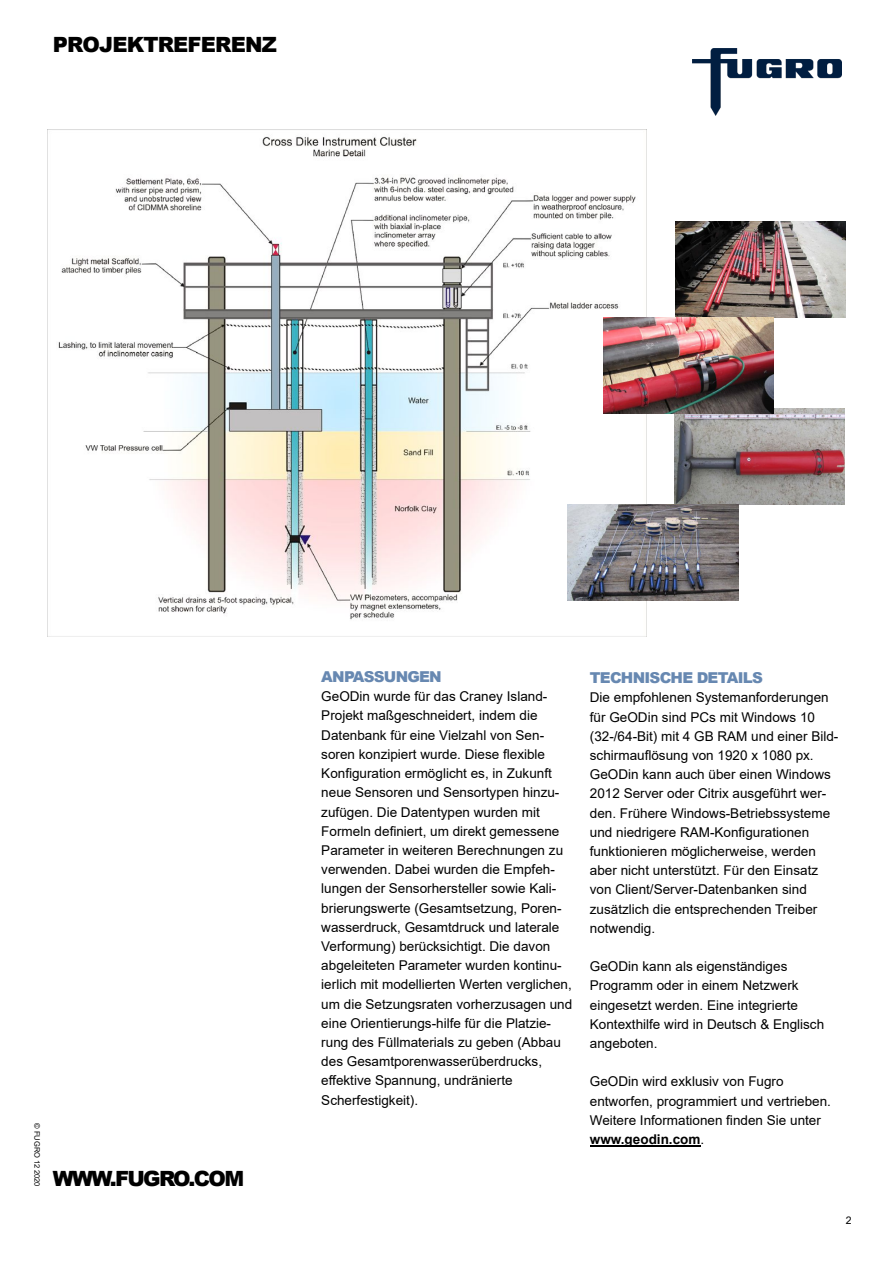
<style>
.page{position:relative;width:894px;height:1263px;background:#fff}
.page>*{position:absolute;margin:0;border:0;box-sizing:border-box;transform-origin:0 0}
.t1{font:900 21px "Arial";letter-spacing:-.04em;color:#000}
.t2{font:900 21px "Arial";letter-spacing:-.08em;color:#000}
.t3{font:900 15px "Arial";letter-spacing:-.05em;color:#6788b1}
.t4{font:13.5px/19.2px "Arial";color:#000}
.t5{font:10.5px "Arial";color:#000}
.t6{font:7.5px "Arial";letter-spacing:-.01em;color:#000}
.s1{font-weight:700}
</style>
<div class="page">
<img style="left:48px;top:129px;width:598px;height:491px">
<img style="left:673px;top:409px;width:170px;height:96px">
<img style="left:675px;top:221px;width:170px;height:96px">
<img style="left:603px;top:317px;width:170px;height:96px">
<img style="left:567px;top:505px;width:170px;height:96px">
<img style="left:692px;top:49px;width:148px;height:66px">
<hr style="left:589px;top:1145px;width:111px;height:2px;background:#000">
<h1 class="t1" style="left:53px;top:37px;width:225px">PROJEKTREFERENZ</h1>
<p class="t6" style="left:40px;top:1123px;width:64px;rotate:90deg">© FUGRO 12 2020</p>
<h1 class="t2" style="left:53px;top:1171px;width:193px">WWW.FUGRO.COM</h1>
<p class="t3" style="left:321px;top:671px;width:122px">ANPASSUNGEN</p>
<p class="t4" style="left:321px;top:688px;width:252px">GeODin wurde für das Craney Island-Projekt maßgeschneidert, indem die Datenbank für eine Vielzahl von Sen&shy;soren konzipiert wurde. Diese flexible Konfiguration ermöglicht es, in Zukunft neue Sensoren und Sensortypen hinzu&shy;zufügen. Die Datentypen wurden mit Formeln definiert, um direkt gemessene Parameter in weiteren Berechnungen zu verwenden. Dabei wurden die Empfeh&shy;lungen der Sensorhersteller sowie Kali&shy;brierungswerte (Gesamtsetzung, Poren&shy;wasserdruck, Gesamtdruck und laterale Verformung) berücksichtigt. Die davon abgeleiteten Parameter wurden kontinu&shy;ierlich mit modellierten Werten verglichen, um die Setzungsraten vorherzusagen und eine Orientierungs-hilfe für die Platzie&shy;rung des Füllmaterials zu geben (Abbau des Gesamtporenwasserüberdrucks, effektive Spannung, undränierte Scherfestigkeit).</p>
<p class="t3" style="left:589px;top:672px;width:174px">TECHNISCHE DETAILS</p>
<p class="t4" style="left:589px;top:689px;width:250px">Die empfohlenen Systemanforderungen für GeODin sind PCs mit Windows 10 (32-/64-Bit) mit 4 GB RAM und einer Bild&shy;schirmauflösung von 1920 x 1080 px.<br>GeODin kann auch über einen Windows 2012 Server oder Citrix ausgeführt wer&shy;den. Frühere Windows-Betriebssysteme und niedrigere RAM-Konfigurationen funktionieren möglicherweise, werden aber nicht unterstützt. Für den Einsatz von Client/Server-Datenbanken sind zusätzlich die entsprechenden Treiber notwendig.</p>
<p class="t4" style="left:589px;top:958px;width:236px">GeODin kann als eigenständiges<br>Programm oder in einem Netzwerk eingesetzt werden. Eine integrierte<br>Kontexthilfe wird in Deutsch &amp; Englisch angeboten.</p>
<p class="t4" style="left:589px;top:1073px;width:242px">GeODin wird exklusiv von Fugro entworfen, programmiert und vertrieben.<br>Weitere Informationen finden Sie unter <span class="s1">www.geodin.com</span>.</p>
<p class="t5" style="left:845px;top:1216px;width:7px">2</p>
</div>
